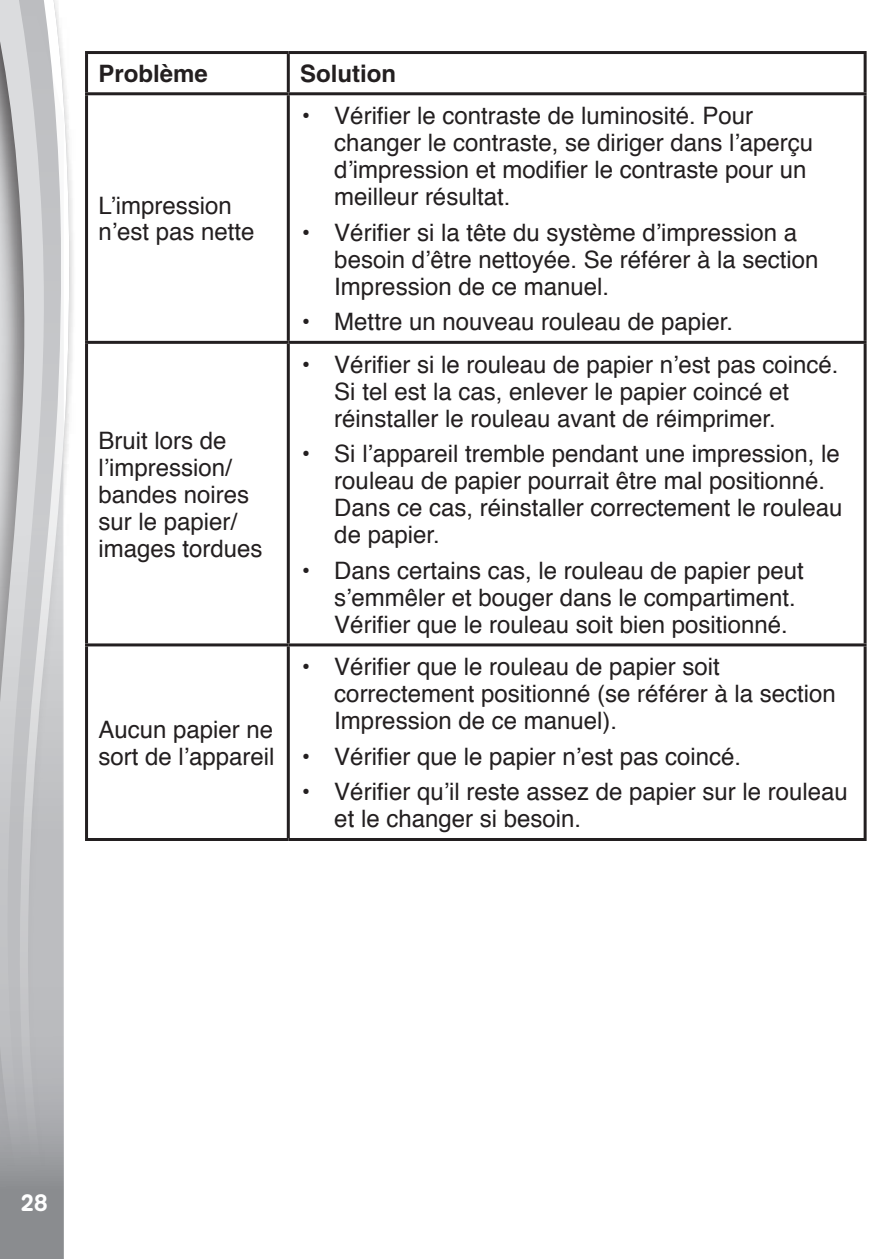
<style>
.page{position:relative;width:893px;height:1259px;background:#fff}
.page>*{position:absolute;margin:0;border:0;box-sizing:border-box;transform-origin:0 0}
.t1{font:24px/27px "Helvetica";color:#231f20}
.t2{font:700 24px "Helvetica";color:#231f20}
.t3{font:500 24px "AG Book Rounded";color:#fff}
</style>
<div class="page">
<div style="left:0;top:0;width:77px;height:1259px;background:#231f20;opacity:.75"></div>
<svg style="left:64px;top:0;width:6px;height:1221px"></svg>
<svg style="left:0;top:0;width:64px;height:1259px;background:#bfc0c3"></svg>
<div style="left:64px;top:1221px;width:67px;height:38px;background:#fff"></div>
<hr style="left:85px;top:51px;width:203px;height:3px;background:#231f20">
<hr style="left:85px;top:54px;width:3px;height:38px;background:#231f20">
<hr style="left:288px;top:51px;width:579px;height:3px;background:#231f20">
<hr style="left:287px;top:54px;width:3px;height:38px;background:#231f20">
<hr style="left:864px;top:54px;width:3px;height:38px;background:#231f20">
<hr style="left:85px;top:92px;width:203px;height:3px;background:#231f20">
<hr style="left:85px;top:95px;width:3px;height:246px;background:#231f20">
<hr style="left:288px;top:92px;width:579px;height:3px;background:#231f20">
<hr style="left:287px;top:95px;width:3px;height:246px;background:#231f20">
<hr style="left:864px;top:95px;width:3px;height:246px;background:#231f20">
<hr style="left:85px;top:341px;width:203px;height:3px;background:#231f20">
<hr style="left:85px;top:344px;width:3px;height:299px;background:#231f20">
<hr style="left:288px;top:341px;width:579px;height:3px;background:#231f20">
<hr style="left:287px;top:344px;width:3px;height:299px;background:#231f20">
<hr style="left:864px;top:344px;width:3px;height:299px;background:#231f20">
<hr style="left:85px;top:643px;width:203px;height:3px;background:#231f20">
<hr style="left:85px;top:646px;width:3px;height:192px;background:#231f20">
<hr style="left:288px;top:643px;width:579px;height:3px;background:#231f20">
<hr style="left:287px;top:646px;width:3px;height:192px;background:#231f20">
<hr style="left:864px;top:646px;width:3px;height:192px;background:#231f20">
<hr style="left:85px;top:838px;width:203px;height:3px;background:#231f20">
<hr style="left:288px;top:838px;width:579px;height:3px;background:#231f20">
<p class="t2" style="left:99px;top:59px;width:111px">Problème</p>
<p class="t2" style="left:300px;top:59px;width:97px">Solution</p>
<p class="t1" style="left:99px;top:194px;width:158px;line-height:25.8px">L’impression n’est pas nette</p>
<p class="t1" style="left:99px;top:428px;width:166px">Bruit lors de l’impression/ bandes noires sur le papier/ images tordues</p>
<p class="t1" style="left:99px;top:717px;width:178px">Aucun papier ne sort de l’appareil</p>
<p class="t1" style="left:334px;top:104px;width:480px;text-indent:-34px">• Vérifier le contraste de luminosité. Pour changer le contraste, se diriger dans l’aperçu d’impression et modifier le contraste pour un meilleur résultat.</p>
<p class="t1" style="left:334px;top:220px;width:486px;text-indent:-34px">• Vérifier si la tête du système d’impression a besoin d’être nettoyée. Se référer à la section<br>Impression de ce manuel.</p>
<p class="t1" style="left:300px;top:310px;width:434px">• Mettre un nouveau rouleau de papier.</p>
<p class="t1" style="left:334px;top:352px;width:506px;text-indent:-34px">• Vérifier si le rouleau de papier n’est pas coincé.<br>Si tel est la cas, enlever le papier coincé et réinstaller le rouleau avant de réimprimer.</p>
<p class="t1" style="left:334px;top:442px;width:510px;text-indent:-34px">• Si l’appareil tremble pendant une impression, le rouleau de papier pourrait être mal positionné.<br>Dans ce cas, réinstaller correctement le rouleau de papier.</p>
<p class="t1" style="left:334px;top:558px;width:471px;text-indent:-34px">• Dans certains cas, le rouleau de papier peut s’emmêler et bouger dans le compartiment.<br>Vérifier que le rouleau soit bien positionné.</p>
<p class="t1" style="left:334px;top:655px;width:503px;text-indent:-34px">• Vérifier que le rouleau de papier soit correctement positionné (se référer à la section<br>Impression de ce manuel).</p>
<p class="t1" style="left:300px;top:744px;width:442px">• Vérifier que le papier n’est pas coincé.</p>
<p class="t1" style="left:334px;top:780px;width:515px;text-indent:-34px">• Vérifier qu’il reste assez de papier sur le rouleau et le changer si besoin.</p>
<p class="t3" style="left:21px;top:1188px;width:28px">28</p>
</div>
